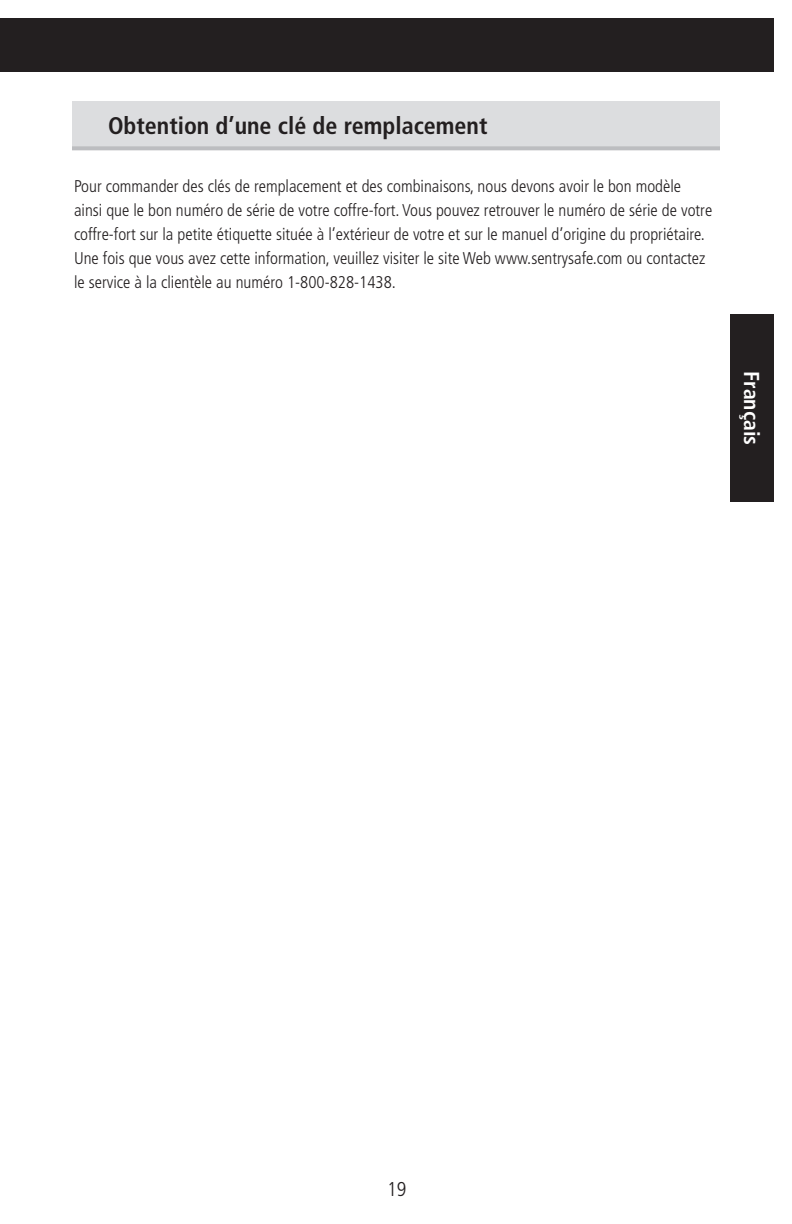
<style>
.page{position:relative;width:792px;height:1224px;background:#fff}
.page>*{position:absolute;margin:0;border:0;box-sizing:border-box;transform-origin:0 0}
.t1{font:700 condensed 24px "Frutiger";color:#231f20}
.t2{font:700 condensed 21.6px "Frutiger";color:#fff}
.t3{font:300 condensed 20px "Frutiger LT Std";color:#231f20}
.Body__9_12{font:300 condensed 17px/24px "Frutiger LT Std";color:#231f20}
</style>
<div class="page">
<div style="left:0;top:18px;width:774px;height:54px;background:#231f20"></div>
<div style="left:731px;top:314px;width:43px;height:188px;background:#231f20"></div>
<div style="left:72px;top:102px;width:648px;height:46px;background:#dcdddf"></div>
<hr style="left:72px;top:146px;width:648px;height:4px;background:#bcbdc0">
<p class="t1" style="left:108px;top:111px;width:381px">Obtention d’une clé de remplacement</p>
<p class="Body__9_12" style="left:74px;top:174px;width:640px">Pour commander des clés de remplacement et des combinaisons, nous devons avoir le bon modèle ainsi que le bon numéro de série de votre coffre-fort. Vous pouvez retrouver le numéro de série de votre coffre-fort sur la petite étiquette située à l’extérieur de votre et sur le manuel d’origine du propriétaire.<br>Une fois que vous avez cette information, veuillez visiter le site Web www.sentrysafe.com ou contactez le service à la clientèle au numéro 1-800-828-1438.</p>
<p class="t2" style="left:765px;top:371px;width:76px;rotate:90deg">Français</p>
<p class="t3" style="left:387px;top:1177px;width:21px">19</p>
</div>
